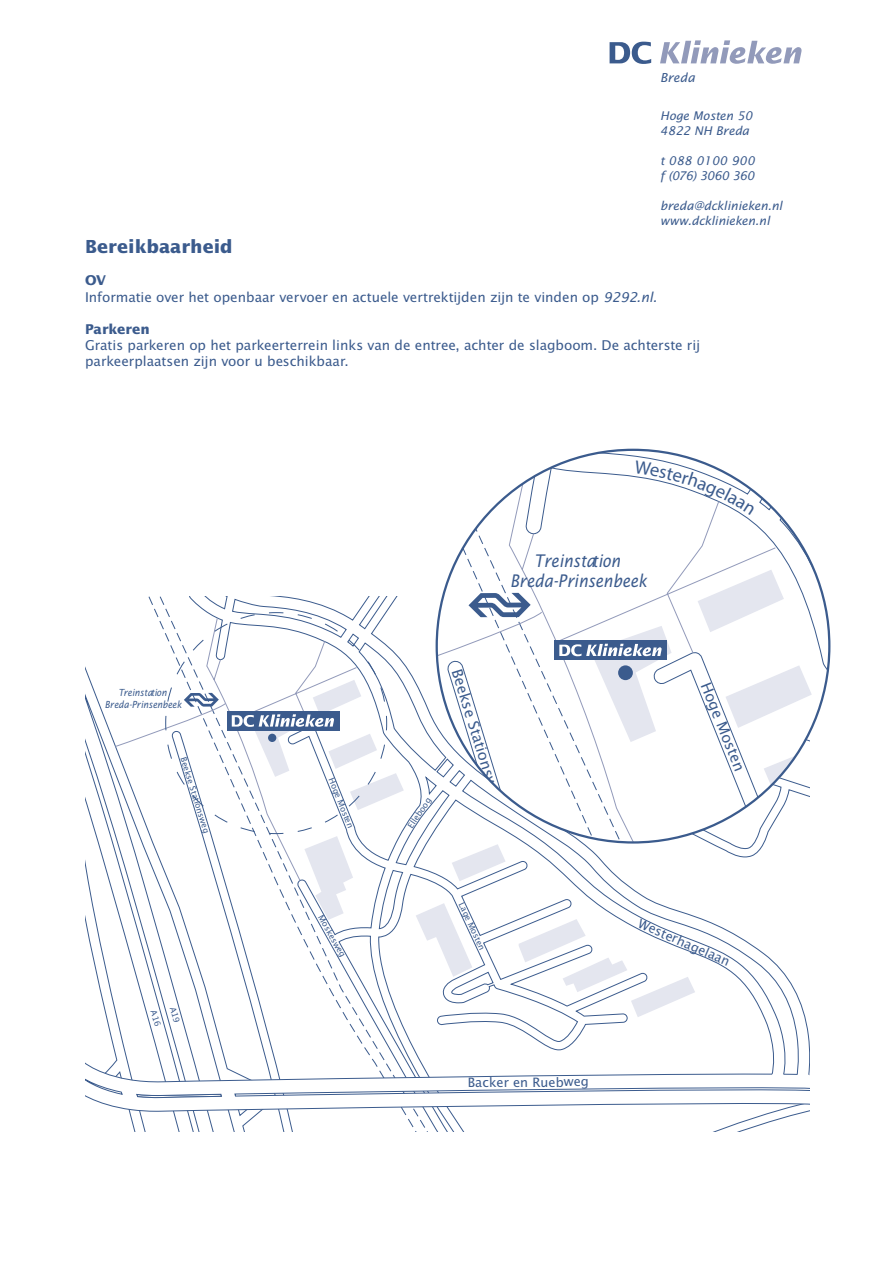
<style>
.page{position:relative;width:893px;height:1263px;background:#fff}
.page>*{position:absolute;margin:0;border:0;box-sizing:border-box;transform-origin:0 0}
.t1{font:18.9px/19.8px "Lucida San Nar Rom Ita";color:#3b5b8d;text-align:center}
.t2{font:700 18px "Lucida San";color:#3b5b8d}
.t3{font:14.85px "Lucida San Rom";color:#3b5b8d}
.t4{font:13.5px/16.2px "Lucida San Rom";color:#3b5b8d}
.t5{font:700 13.5px "Lucida San";letter-spacing:-.01em;color:#3b5b8d}
.t6{font:12.9px "Lucida San Rom";color:#3b5b8d}
.t7{font:12.45px "Lucida San Rom Ita";letter-spacing:.005em;color:#3b5b8d}
.t8{font:12px/15px "Lucida San Rom Ita";color:#3b5b8d}
.t9{font:10.65px/11.1px "Lucida San Nar Rom Ita";color:#3b5b8d;text-align:center}
.t10{font:8.4px "Lucida San Rom";color:#3b5b8d}
.s1{font-family:"Lucida San Rom Ita"}
</style>
<div class="page">
<svg style="left:660px;top:40px;width:141px;height:24px"></svg>
<svg style="left:610px;top:42px;width:41px;height:22px"></svg>
<svg style="left:85px;top:450px;width:744px;height:681px"></svg>
<p class="t7" style="left:660px;top:70px;width:37px">Breda</p>
<p class="t8" style="left:660px;top:109px;width:94px">Hoge Mosten 50<br>4822 NH Breda</p>
<p class="t8" style="left:660px;top:154px;width:96px">t 088 0100 900 f (076) 3060 360</p>
<p class="t8" style="left:660px;top:199px;width:124px">breda@dcklinieken.nl www.dcklinieken.nl</p>
<h2 class="t2" style="left:85px;top:235px;width:149px">Bereikbaarheid</h2>
<p class="t5" style="left:85px;top:272px;width:22px">OV</p>
<p class="t4" style="left:85px;top:289px;width:574px">Informatie over het openbaar vervoer en actuele vertrektijden zijn te vinden op <span class="s1">9292.nl.</span></p>
<p class="t5" style="left:85px;top:320px;width:66px">Parkeren</p>
<p class="t4" style="left:85px;top:338px;width:617px">Gratis parkeren op het parkeerterrein links van de entree, achter de slagboom. De achterste rij parkeerplaatsen zijn voor u beschikbaar.</p>
<p class="t9" style="left:105px;top:688px;width:78px">Treinstation<br>Breda-Prinsenbeek</p>
<p class="t10" style="left:189px;top:756px;width:81px;rotate:73deg">Beekse Stationsweg</p>
<p class="t10" style="left:336px;top:776px;width:55px;rotate:68deg">Hoge Mosten</p>
<p class="t10" style="left:325px;top:913px;width:48px;rotate:60deg">Moskesweg</p>
<h1 class="t1" style="left:510px;top:552px;width:138px">Treinstation<br>Breda-Prinsenbeek</h1>
<p class="t10" style="left:405px;top:824px;width:36px;rotate:-56deg">Elleboog</p>
<p class="t3" style="left:466px;top:667px;width:142px;rotate:73deg">Beekse Stationsweg</p>
<p class="t10" style="left:466px;top:901px;width:53px;rotate:65deg">Lage Mosten</p>
<p class="t3" style="left:714px;top:679px;width:96px;rotate:68deg">Hoge Mosten</p>
<p class="t6" style="left:642px;top:915px;width:100px;rotate:23deg">Westerhagelaan</p>
<p class="t6" style="left:468px;top:1075px;width:123px;rotate:-1deg">Backer en Ruebweg</p>
</div>
